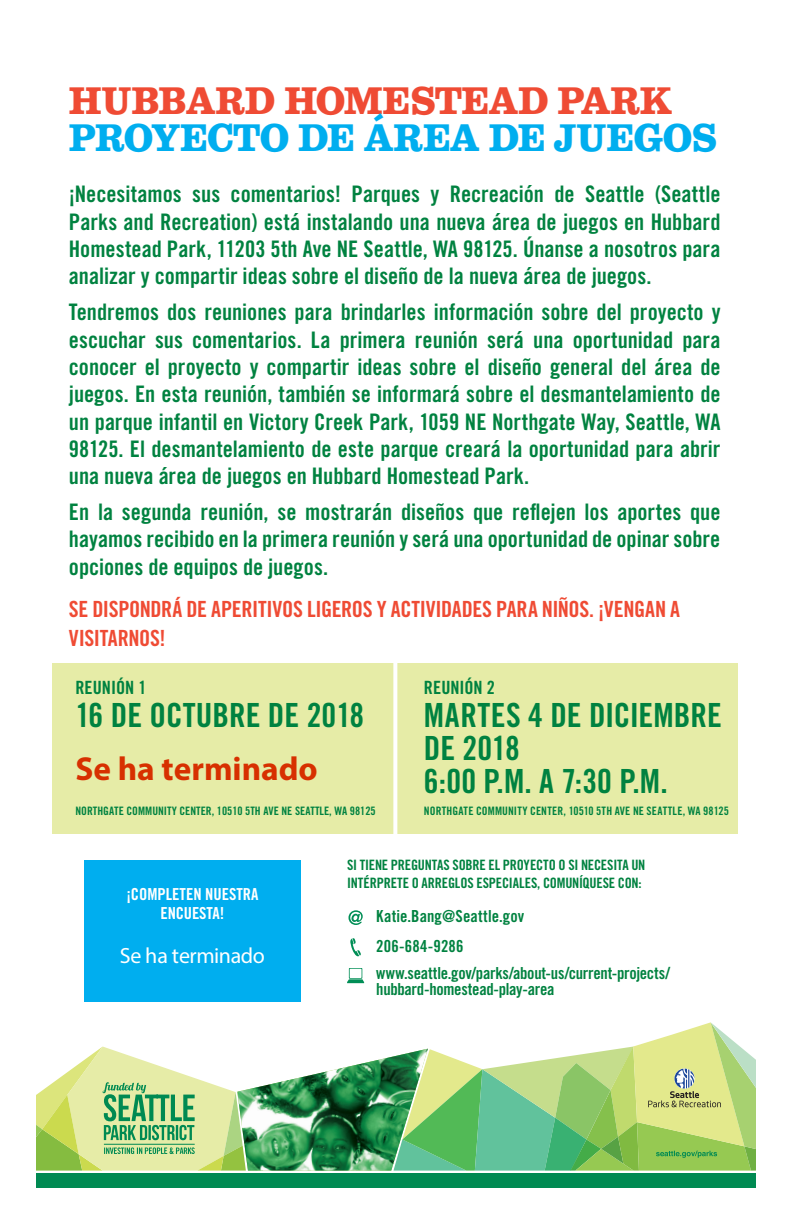
<style>
.page{position:relative;width:792px;height:1224px;background:#fff}
.page>*{position:absolute;margin:0;border:0;box-sizing:border-box;transform-origin:0 0}
.t1{font:40px "Egizio Bld";letter-spacing:-.01em;color:#00aeef;scale:.95 1}
.t2{font:40px "Egizio Bld";letter-spacing:-.01em;color:#ef4b34;scale:.95 1}
.copy_text{font:33.3px/53.2px "Trade Gothic LT Std Bd Cn 20";color:#008240}
.copy_text-2{font:22.8px/27.3px "Trade Gothic LT Std Bd Cn 20";color:#008240;text-align:justify}
.copy_text-3{font:22.3px/29.7px "Trade Gothic LT Std Bd Cn 20";letter-spacing:-.015em;color:#ef4b34}
.copy_text-4{font:22px "Myriad Pro";letter-spacing:-.02em;color:#fff}
.copy_text-5{font:18.3px "Trade Gothic LT Std Bd Cn 20";color:#008240}
.contact_info{font:16.6px/16.1px "Trade Gothic LT Std Bd Cn 20";letter-spacing:-.01em;color:#008240}
.contact_info-2{font:16.6px "Trade Gothic LT Std Bd Cn 20";letter-spacing:.01em;color:#008240}
.copy_text-6{font:16.5px/19.8px "Trade Gothic LT Std Bd Cn 20";color:#fff;text-align:center}
.contact_info-3{font:14.3px/18.2px "Trade Gothic LT Std Bd Cn 20";letter-spacing:-.01em;color:#008240}
.copy_text-7{font:11.6px "Trade Gothic LT Std Bd Cn 20";color:#008240}
.s1{font-family:"Myriad Pro";font-weight:700;color:#d73000}
</style>
<div class="page">
<div style="left:53px;top:663px;width:685px;height:171px;background:#e6eca7"></div>
<div style="left:36px;top:1174px;width:720px;height:14px;background:#008a52"></div>
<svg style="left:36px;top:1022px;width:720px;height:149px"></svg>
<img style="left:238px;top:1049px;width:190px;height:122px">
<svg style="left:393px;top:663px;width:4px;height:171px"></svg>
<div style="left:84px;top:860px;width:217px;height:141px;background:#00aeef"></div>
<svg style="left:350px;top:938px;width:11px;height:19px"></svg>
<svg style="left:349px;top:910px;width:14px;height:15px"></svg>
<svg style="left:347px;top:968px;width:17px;height:15px"></svg>
<p class="t2" style="left:69px;top:75px;width:636px">HUBBARD HOMESTEAD PARK</p>
<p class="t1" style="left:69px;top:112px;width:684px">PROYECTO DE ÁREA DE JUEGOS</p>
<p class="copy_text-2" style="left:69px;top:180px;width:653px">¡Necesitamos sus comentarios! Parques y Recreación de Seattle (Seattle Parks and Recreation) está instalando una nueva área de juegos en Hubbard Homestead Park, 11203 5th Ave NE Seattle, WA 98125. Únanse a nosotros para analizar y compartir ideas sobre el diseño de la nueva área de juegos.</p>
<p class="copy_text-2" style="left:69px;top:298px;width:653px">Tendremos dos reuniones para brindarles información sobre del proyecto y escuchar sus comentarios. La primera reunión será una oportunidad para conocer el proyecto y compartir ideas sobre el diseño general del área de juegos. En esta reunión, también se informará sobre el desmantelamiento de un parque infantil en Victory Creek Park, 1059 NE Northgate Way, Seattle, WA 98125. El desmantelamiento de este parque creará la oportunidad para abrir una nueva área de juegos en Hubbard Homestead Park.</p>
<p class="copy_text-2" style="left:69px;top:498px;width:653px">En la segunda reunión, se mostrarán diseños que reflejen los aportes que hayamos recibido en la primera reunión y será una oportunidad de opinar sobre opciones de equipos de juegos.</p>
<p class="copy_text-3" style="left:69px;top:594px;width:613px">SE DISPONDRÁ DE APERITIVOS LIGEROS Y ACTIVIDADES PARA NIÑOS. ¡VENGAN A<br>VISITARNOS!</p>
<p class="copy_text-5" style="left:75px;top:676px;width:73px">REUNIÓN 1</p>
<p class="copy_text" style="left:75px;top:688px;width:290px">16 DE OCTUBRE DE 2018<br><span class="s1">Se ha terminado</span></p>
<p class="copy_text-7" style="left:75px;top:804px;width:302px">NORTHGATE COMMUNITY CENTER, 10510 5TH AVE NE SEATTLE, WA 98125</p>
<p class="copy_text-5" style="left:424px;top:676px;width:72px">REUNIÓN 2</p>
<p class="copy_text" style="left:424px;top:698px;width:299px;line-height:33.2px">MARTES 4 DE DICIEMBRE<br>DE 2018</p>
<p class="copy_text" style="left:424px;top:755px;width:245px">6:00 P.M. A 7:30 P.M.</p>
<p class="copy_text-7" style="left:424px;top:804px;width:306px">NORTHGATE COMMUNITY CENTER, 10510 5TH AVE NE SEATTLE, WA 98125</p>
<p class="copy_text-6" style="left:126px;top:884px;width:134px">¡COMPLETEN NUESTRA<br>ENCUESTA!</p>
<p class="copy_text-4" style="left:120px;top:942px;width:146px">Se ha terminado</p>
<p class="contact_info-3" style="left:347px;top:856px;width:300px">SI TIENE PREGUNTAS SOBRE EL PROYECTO O SI NECESITA UN<br>INTÉRPRETE O ARREGLOS ESPECIALES, COMUNÍQUESE CON:</p>
<p class="contact_info-2" style="left:376px;top:906px;width:149px">Katie.Bang@Seattle.gov</p>
<p class="contact_info-2" style="left:376px;top:936px;width:89px">206-684-9286</p>
<p class="contact_info" style="left:376px;top:965px;width:295px">www.seattle.gov/parks/about-us/current-projects/ hubbard-homestead-play-area</p>
</div>
